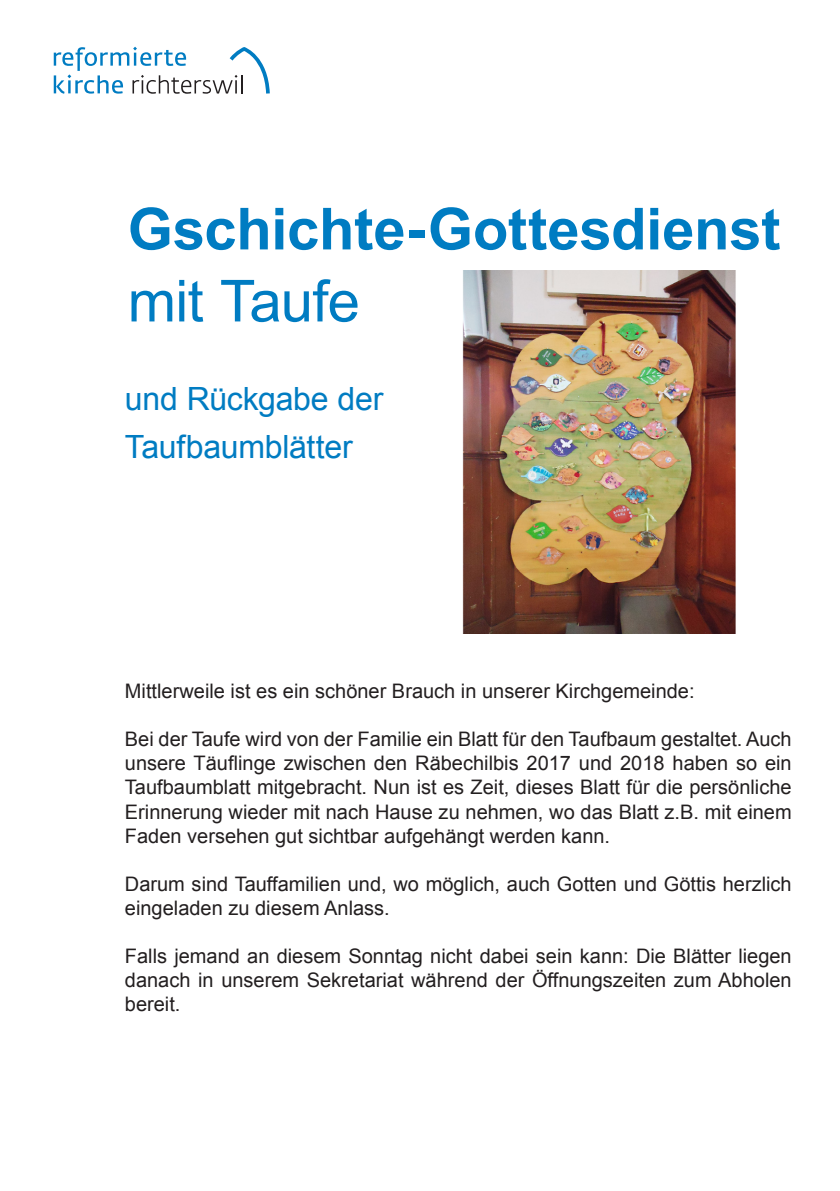
<style>
.page{position:relative;width:840px;height:1191px;background:#fff}
.page>*{position:absolute;margin:0;border:0;box-sizing:border-box;transform-origin:0 0}
.Rückseite_Titel_f{font:700 58px "Arial";letter-spacing:-.005em;color:#007cc2}
.Rückseite_Titel{font:58px "Arial";letter-spacing:-.015em;color:#007cc2}
.Rückseite_Fliesst{font:32px "Arial";letter-spacing:-.01em;color:#007cc2}
.Rückseite_Fliesst-2{font:20px/24px "Arial";color:#231f20;text-align:justify}
</style>
<div class="page">
<svg style="left:54px;top:47px;width:216px;height:47px"></svg>
<img style="left:462px;top:270px;width:274px;height:363px">
<p class="Rückseite_Titel_f" style="left:128px;top:190px;width:654px">Gschichte-Gottesdienst</p>
<p class="Rückseite_Titel" style="left:128px;top:263px;width:233px">mit Taufe</p>
<p class="Rückseite_Fliesst" style="left:125px;top:378px;width:260px">und Rückgabe der</p>
<p class="Rückseite_Fliesst" style="left:125px;top:426px;width:229px">Taufbaumblätter</p>
<p class="Rückseite_Fliesst-2" style="left:125px;top:679px;width:571px">Mittlerweile ist es ein schöner Brauch in unserer Kirchgemeinde:</p>
<p class="Rückseite_Fliesst-2" style="left:125px;top:727px;width:668px">Bei der Taufe wird von der Familie ein Blatt für den Taufbaum gestaltet. Auch unsere Täuflinge zwischen den Räbechilbis 2017 und 2018 haben so ein Taufbaumblatt mitgebracht. Nun ist es Zeit, dieses Blatt für die persönliche Erinnerung wieder mit nach Hause zu nehmen, wo das Blatt z.B. mit einem Faden versehen gut sichtbar aufgehängt werden kann.</p>
<p class="Rückseite_Fliesst-2" style="left:125px;top:871px;width:668px">Darum sind Tauffamilien und, wo möglich, auch Gotten und Göttis herzlich eingeladen zu diesem Anlass.</p>
<p class="Rückseite_Fliesst-2" style="left:125px;top:943px;width:668px">Falls jemand an diesem Sonntag nicht dabei sein kann: Die Blätter liegen danach in unserem Sekretariat während der Öffnungszeiten zum Abholen bereit.</p>
</div>
